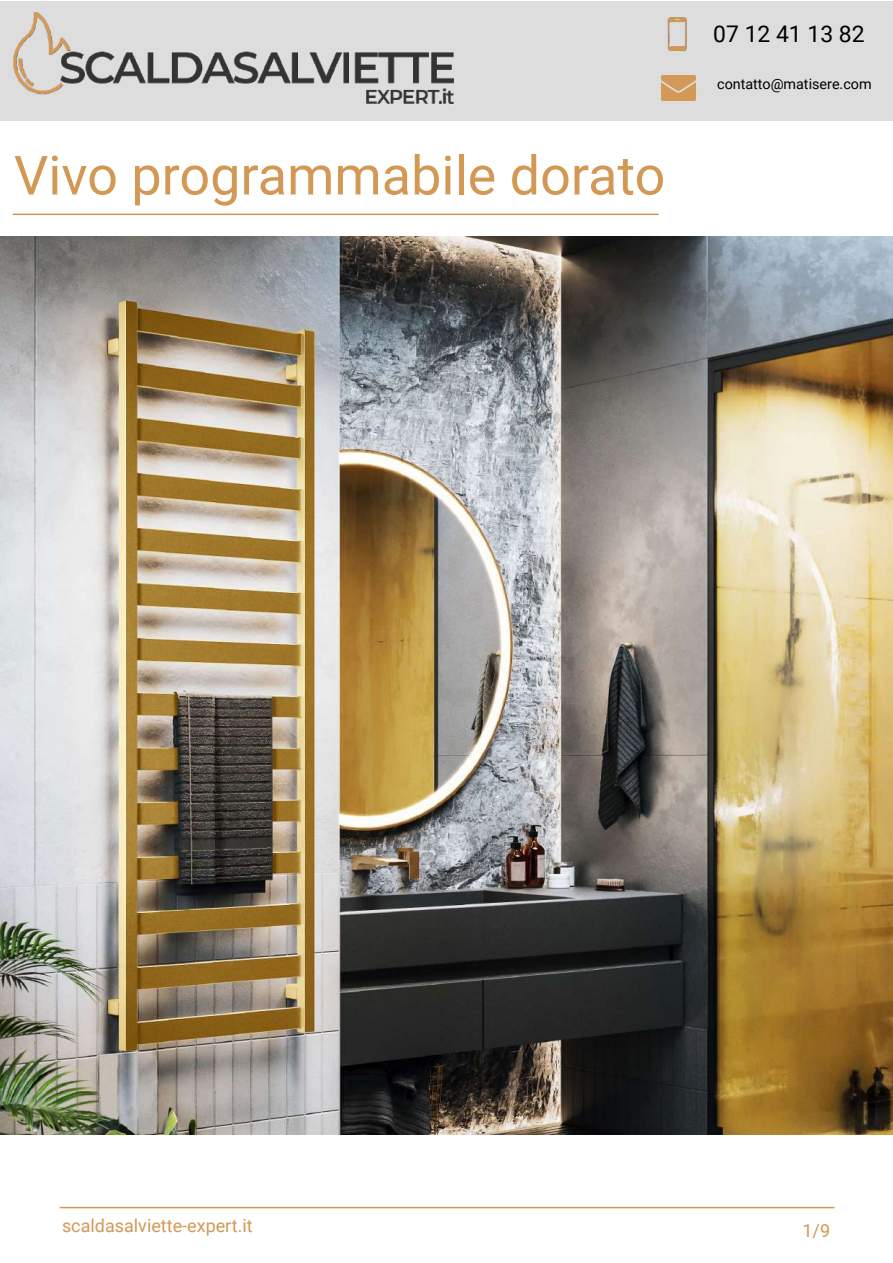
<style>
.page{position:relative;width:893px;height:1263px;background:#fff}
.page>*{position:absolute;margin:0;border:0;box-sizing:border-box;transform-origin:0 0}
.t1{font:54px "Roboto";color:#d49855}
.t2{font:22.95px "Roboto";color:#000}
.t3{font:18px "Roboto";color:#d49855}
.t4{font:14.4px "Roboto";color:#000}
</style>
<div class="page">
<div style="left:0;top:1px;width:893px;height:119px;background:#ddd"></div>
<img style="left:667px;top:17px;width:20px;height:35px">
<img style="left:660px;top:75px;width:37px;height:26px">
<hr style="left:60px;top:1207px;width:774px;height:1px;background:#d49855">
<hr style="left:13px;top:214px;width:646px;height:1px;background:#d49855">
<img style="left:0;top:11px;width:467px;height:205px">
<img style="left:0;top:1134px;width:467px;height:75px">
<img style="left:0;top:236px;width:893px;height:898px">
<h1 class="t1" style="left:14px;top:137px;width:653px">Vivo programmabile dorato</h1>
<p class="t2" style="left:713px;top:18px;width:153px">07 12 41 13 82</p>
<p class="t4" style="left:717px;top:74px;width:156px">contatto@matisere.com</p>
<p class="t3" style="left:62px;top:1213px;width:192px">scaldasalviette-expert.it</p>
<p class="t3" style="left:802px;top:1218px;width:29px">1/9</p>
</div>
